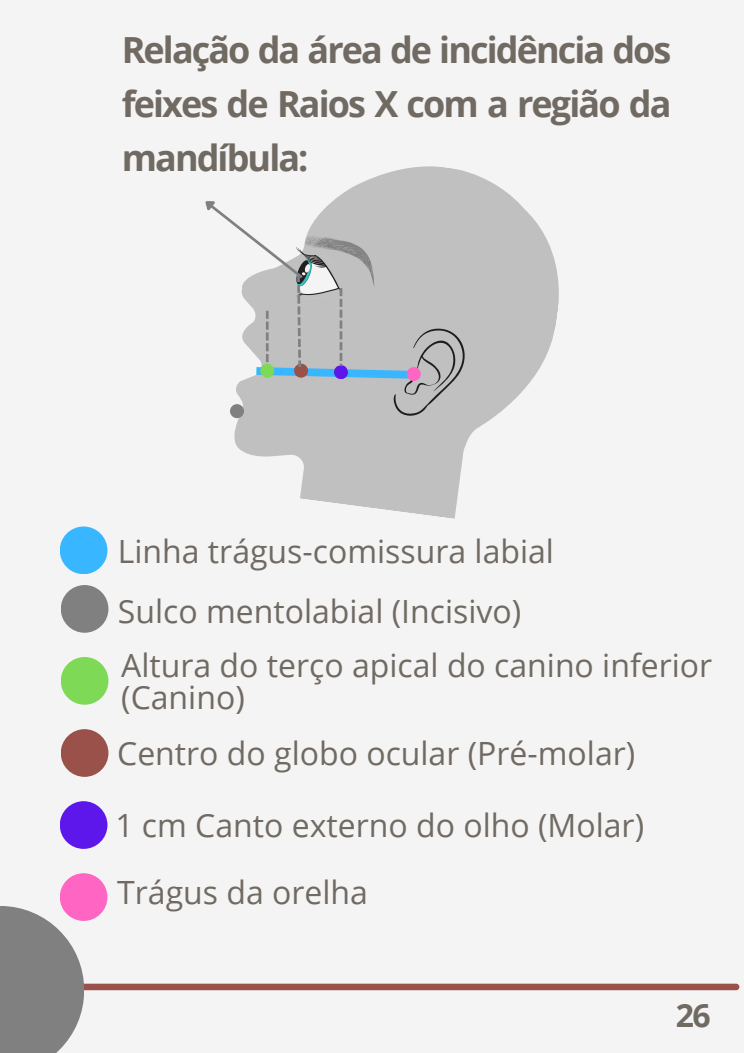
<style>
.page{position:relative;width:744px;height:1053px;background:#fff}
.page>*{position:absolute;margin:0;border:0;box-sizing:border-box;transform-origin:0 0}
.t1{font:700 36px/54px "Open Sans";letter-spacing:-.055em;color:#706a63;text-align:justify}
.t2{font:32px/31.8px "Open Sans";color:#706a63}
.t3{font:700 32px "Open Sans";color:#706a63}
</style>
<div class="page">
<div style="left:0;top:0;width:744px;height:1052px;background:#f4f4f4"></div>
<svg style="left:234px;top:166px;width:325px;height:353px;fill:#c0c0c0"></svg>
<div style="left:60px;top:526px;width:47px;height:48px;background:#38b6ff;border-radius:50%"></div>
<div style="left:61px;top:585px;width:47px;height:47px;background:#808080;border-radius:50%"></div>
<div style="left:61px;top:657px;width:47px;height:47px;background:#7ed957;border-radius:50%"></div>
<div style="left:61px;top:729px;width:47px;height:47px;background:#99514a;border-radius:50%"></div>
<div style="left:60px;top:801px;width:47px;height:47px;background:#5e17eb;border-radius:50%"></div>
<div style="left:60px;top:873px;width:47px;height:47px;background:#ff66c4;border-radius:50%"></div>
<svg style="left:205px;top:192px;width:269px;height:235px"></svg>
<div style="left:5px;top:983px;width:734px;height:7px;background:#99514a;border-radius:3px"></div>
<svg style="left:0;top:905px;width:84px;height:147px;fill:#808080"></svg>
<p class="t1" style="left:122px;top:22px;width:551px">Relação da área de incidência dos feixes de Raios X com a região da mandíbula:</p>
<h1 class="t2" style="left:118px;top:534px;width:438px">Linha trágus-comissura labial</h1>
<p class="t2" style="left:118px;top:595px;width:405px">Sulco mentolabial (Incisivo)</p>
<p class="t2" style="left:121px;top:648px;width:593px">Altura do terço apical do canino inferior (Canino)</p>
<p class="t2" style="left:117px;top:737px;width:520px">Centro do globo ocular (Pré-molar)</p>
<p class="t2" style="left:115px;top:808px;width:530px">1 cm Canto externo do olho (Molar)</p>
<p class="t2" style="left:117px;top:875px;width:252px">Trágus da orelha</p>
<p class="t3" style="left:676px;top:992px;width:36px">26</p>
</div>
